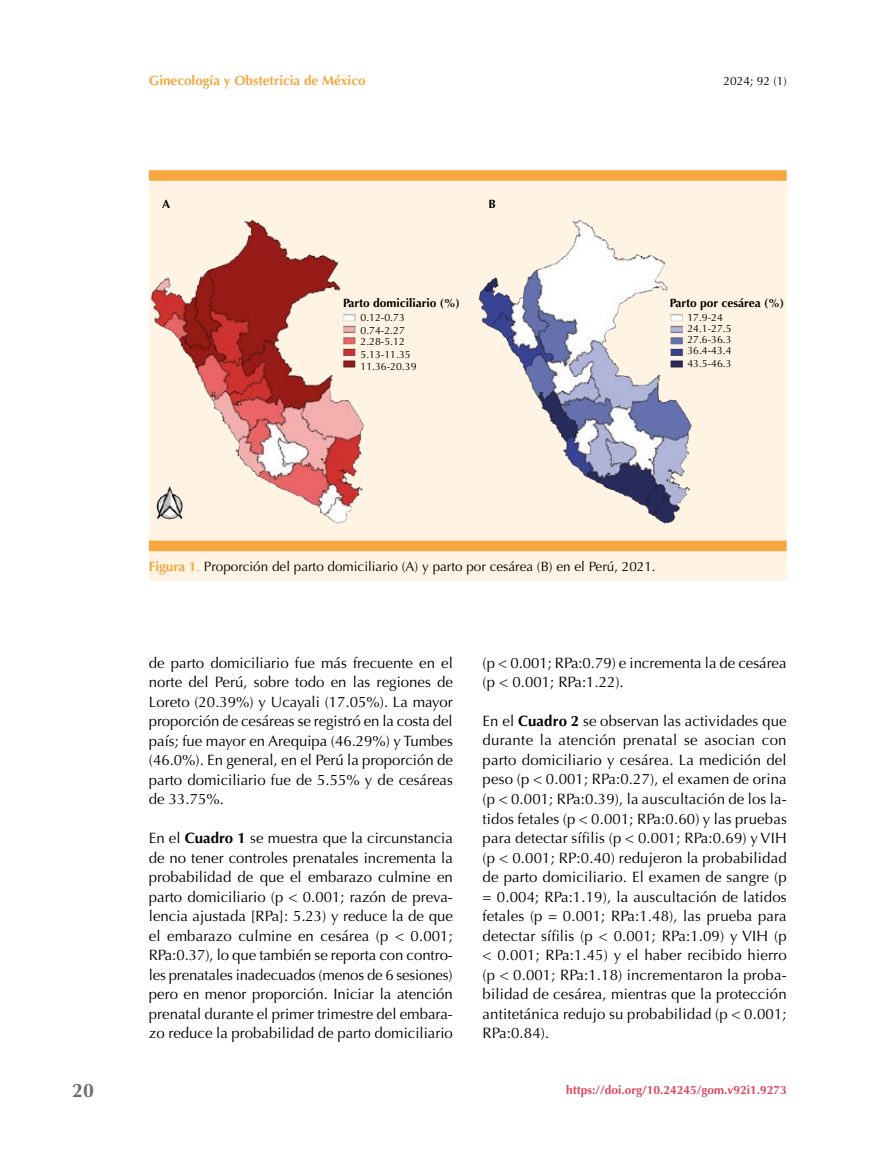
<style>
.page{position:relative;width:893px;height:1149px;background:#fff}
.page>*{position:absolute;margin:0;border:0;box-sizing:border-box;transform-origin:0 0}
.t1{font:700 19.5px "Optima";color:#706f6f}
.t2{font:15px/19.5px "Optima";color:#000;text-align:justify}
.t3{font:13.5px "Optima";color:#000}
.t4{font:700 13.5px "Optima";color:#f7a73e}
.t5{font:700 12px "Optima";color:#000}
.t6{font:700 12px "Optima";color:#de465f}
.t7{font:12px "Optima";color:#000}
.t8{font:10.5px/12.6px "Optima";color:#000}
.s1{font-weight:700;color:#f7a73e}
.s2{color:#f7a73e}
.s3{font-weight:700}
</style>
<div class="page">
<div style="left:149px;top:177px;width:637px;height:403px;background:#fff3e4"></div>
<div style="left:149px;top:540px;width:638px;height:11px;background:#f7a73e"></div>
<div style="left:149px;top:170px;width:638px;height:11px;background:#f7a73e"></div>
<img style="left:151px;top:219px;width:541px;height:305px">
<p class="t4" style="left:149px;top:73px;width:218px">Ginecología y Obstetricia de México</p>
<p class="t5" style="left:162px;top:197px;width:10px">A</p>
<p class="t5" style="left:488px;top:197px;width:9px">B</p>
<p class="t5" style="left:343px;top:296px;width:118px">Parto domiciliario (%)</p>
<p class="t8" style="left:361px;top:311px;width:46px">0.12-0.73<br>0.74-2.27</p>
<p class="t8" style="left:361px;top:335px;width:58px">2.28-5.12<br>5.13-11.35<br>11.36-20.39</p>
<p class="t7" style="left:723px;top:74px;width:65px">2024; 92 (1)</p>
<p class="t5" style="left:670px;top:295px;width:116px">Parto por cesárea (%)</p>
<p class="t8" style="left:687px;top:311px;width:46px;line-height:11.1px">17.9-24<br>24.1-27.5<br>27.6-36.3<br>36.4-43.4</p>
<p class="t8" style="left:687px;top:357px;width:46px">43.5-46.3</p>
<h1 class="t1" style="left:72px;top:1079px;width:23px">20</h1>
<p class="t3" style="left:149px;top:558px;width:508px"><span class="s1">Figura 1</span><span class="s2">.</span> Proporción del parto domiciliario (A) y parto por cesárea (B) en el Perú, 2021.</p>
<p class="t2" style="left:149px;top:653px;width:306px">de parto domiciliario fue más frecuente en el norte del Perú, sobre todo en las regiones de Loreto (20.39%) y Ucayali (17.05%). La mayor proporción de cesáreas se registró en la costa del país; fue mayor en Arequipa (46.29%) y Tumbes (46.0%). En general, en el Perú la proporción de parto domiciliario fue de 5.55% y de cesáreas de 33.75%.</p>
<p class="t2" style="left:149px;top:828px;width:306px">En el <span class="s3">Cuadro 1</span> se muestra que la circunstancia de no tener controles prenatales incrementa la probabilidad de que el embarazo culmine en parto domiciliario (p &lt; 0.001; razón de preva&shy;lencia ajustada [RPa]: 5.23) y reduce la de que el embarazo culmine en cesárea (p &lt; 0.001; RPa:0.37), lo que también se reporta con contro&shy;les prenatales inadecuados (menos de 6 sesiones) pero en menor proporción. Iniciar la atención prenatal durante el primer trimestre del embara&shy;zo reduce la probabilidad de parto domiciliario</p>
<p class="t2" style="left:483px;top:653px;width:305px">(p &lt; 0.001; RPa:0.79) e incrementa la de cesárea (p &lt; 0.001; RPa:1.22).</p>
<p class="t2" style="left:483px;top:711px;width:306px">En el <span class="s3">Cuadro 2</span> se observan las actividades que durante la atención prenatal se asocian con parto domiciliario y cesárea. La medición del peso (p &lt; 0.001; RPa:0.27), el examen de orina (p &lt; 0.001; RPa:0.39), la auscultación de los la&shy;tidos fetales (p &lt; 0.001; RPa:0.60) y las pruebas para detectar sífilis (p &lt; 0.001; RPa:0.69) y VIH (p &lt; 0.001; RP:0.40) redujeron la probabilidad de parto domiciliario. El examen de sangre (p = 0.004; RPa:1.19), la auscultación de latidos fetales (p = 0.001; RPa:1.48), las prueba para detectar sífilis (p &lt; 0.001; RPa:1.09) y VIH (p &lt; 0.001; RPa:1.45) y el haber recibido hierro (p &lt; 0.001; RPa:1.18) incrementaron la proba&shy;bilidad de cesárea, mientras que la protección antitetánica redujo su probabilidad (p &lt; 0.001; RPa:0.84).</p>
<p class="t6" style="left:566px;top:1082px;width:222px">https://doi.org/10.24245/gom.v92i1.9273</p>
</div>
